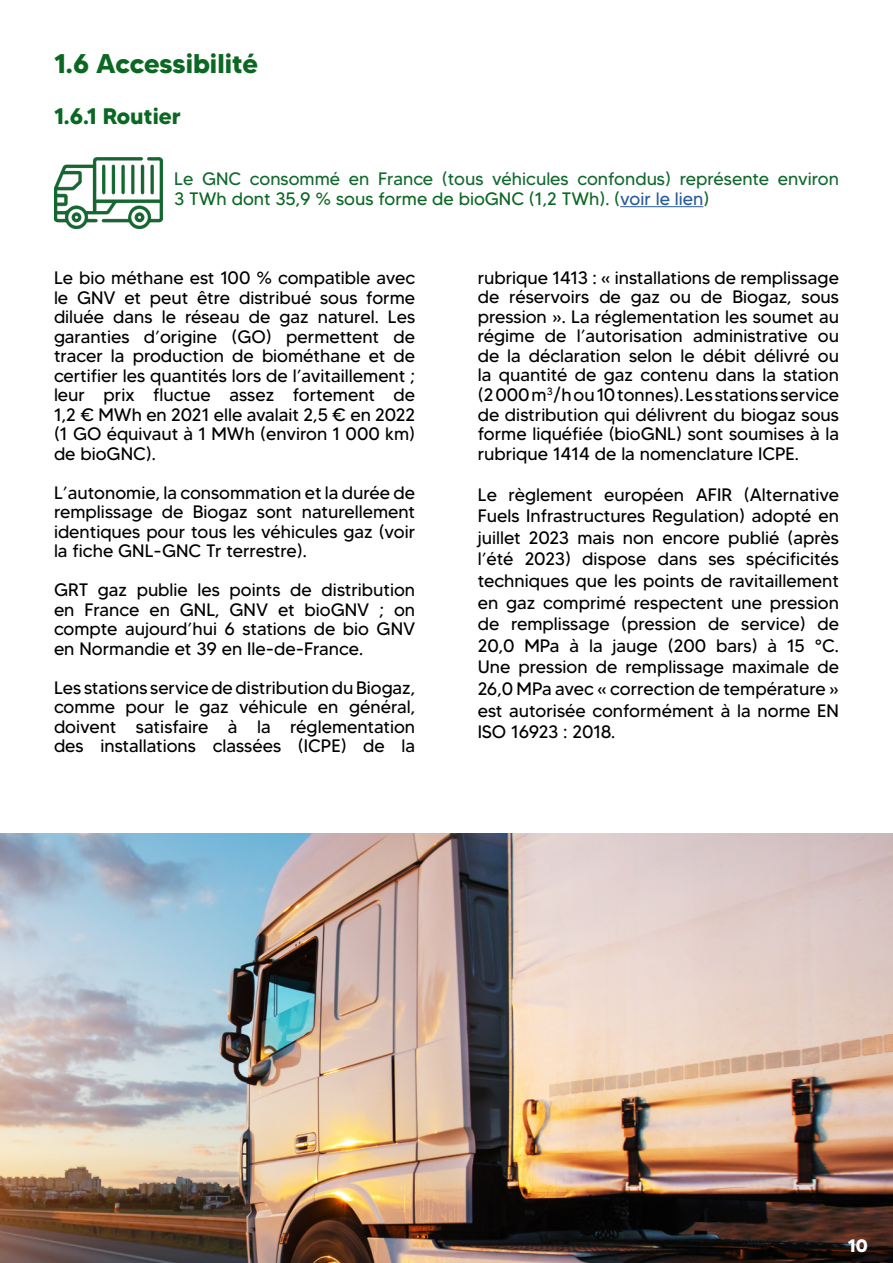
<style>
.page{position:relative;width:893px;height:1263px;background:#fff}
.page>*{position:absolute;margin:0;border:0;box-sizing:border-box;transform-origin:0 0}
.t1{font:700 27px "MADETOMMY";color:#0b6822}
.t2{font:700 22.5px "MADETOMMY";color:#0b6822}
.t3{font:18px/19.5px "MADETOMMY";color:#000;text-align:justify}
.t4{font:18px/19.5px "MADETOMMY";color:#126930}
.t5{font:700 18px "MADETOMMY";color:#fff}
.s1{color:#0b6822}
.s2{color:#275b9b}
</style>
<div class="page">
<hr style="left:620px;top:206px;width:83px;height:1px;background:#275b9b">
<img style="left:54px;top:158px;width:108px;height:70px">
<img style="left:0;top:833px;width:893px;height:430px">
<h1 class="t1" style="left:54px;top:47px;width:206px">1.6 Accessibilité</h1>
<p class="t2" style="left:54px;top:102px;width:128px">1.6.1 Routier</p>
<p class="t4" style="left:174px;top:169px;width:666px">Le GNC consommé en France (tous véhicules confondus) représente environ<br><span class="s1">3 TWh dont 35,9 % sous forme de bioGNC (1,2 TWh). (</span><span class="s2">voir le lien</span><span class="s1">)</span></p>
<p class="t3" style="left:54px;top:268px;width:363px">Le bio méthane est 100 % compatible avec le GNV et peut être distribué sous forme diluée dans le réseau de gaz naturel. Les garanties d’origine (GO) permettent de tracer la production de biométhane et de certifier les quantités lors de l’avitaillement ; leur prix fluctue assez fortement de 1,2 € MWh en 2021 elle avalait 2,5 € en 2022 (1 GO équivaut à 1 MWh (environ 1 000 km) de bioGNC).</p>
<p class="t3" style="left:54px;top:482px;width:363px">L’autonomie, la consommation et la durée de remplissage de Biogaz sont naturellement identiques pour tous les véhicules gaz (voir la fiche GNL-GNC Tr terrestre).</p>
<p class="t3" style="left:54px;top:580px;width:363px">GRT gaz publie les points de distribution en France en GNL, GNV et bioGNV ; on compte aujourd’hui 6 stations de bio GNV en Normandie et 39 en Ile-de-France.</p>
<p class="t3" style="left:54px;top:677px;width:363px">Les stations service de distribution du Biogaz, comme pour le gaz véhicule en général, doivent satisfaire à la réglementation des installations classées (ICPE) de la</p>
<p class="t3" style="left:478px;top:268px;width:363px">rubrique 1413 : « installations de remplissage de réservoirs de gaz ou de Biogaz, sous pression ». La réglementation les soumet au régime de l’autorisation administrative ou de la déclaration selon le débit délivré ou la quantité de gaz contenu dans la station (2000 m<sup>3</sup>/h ou 10 tonnes). Les stations service de distribution qui délivrent du biogaz sous forme liquéfiée (bioGNL) sont soumises à la rubrique 1414 de la nomenclature ICPE.</p>
<p class="t3" style="left:478px;top:483px;width:363px;line-height:21.6px">Le règlement européen AFIR (Alternative Fuels Infrastructures Regulation) adopté en juillet 2023 mais non encore publié (après l’été 2023) dispose dans ses spécificités techniques que les points de ravitaillement en gaz comprimé respectent une pression de remplissage (pression de service) de 20,0 MPa à la jauge (200 bars) à 15 °C.<br>Une pression de remplissage maximale de 26,0 MPa avec « correction de température » est autorisée conformément à la norme EN ISO 16923 : 2018.</p>
<p class="t5" style="left:848px;top:1234px;width:21px">10</p>
</div>
